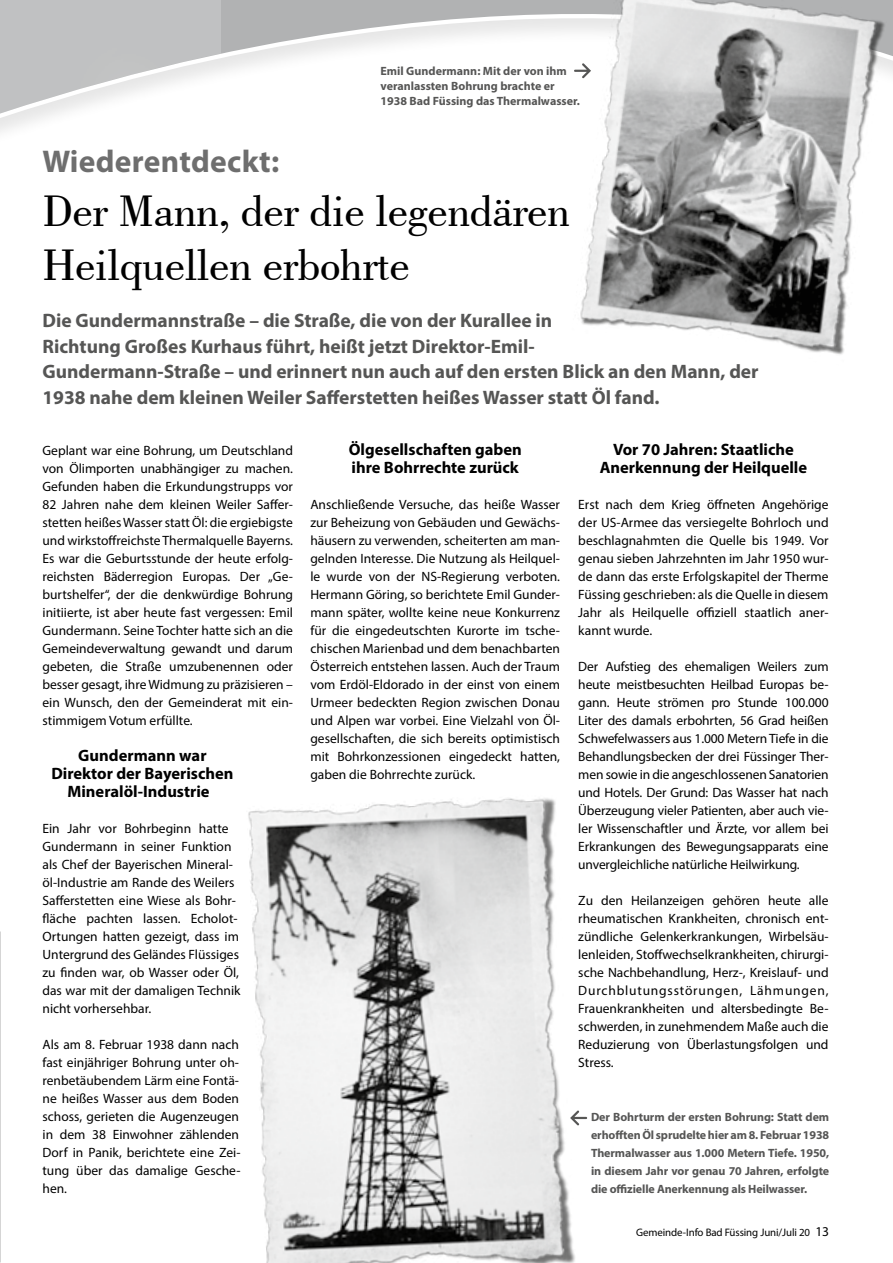
<style>
.page{position:relative;width:893px;height:1263px;background:#fff}
.page>*{position:absolute;margin:0;border:0;box-sizing:border-box;transform-origin:0 0}
.t1{font:46.5px/54px "Bodoni BT";letter-spacing:-.01em;color:#000}
.t2{font:700 31.5px "Myriad Pro";letter-spacing:.01em;color:#6e6e6e}
.t3{font:700 19.5px/25.5px "Myriad Pro";color:#565655}
.t4{font:700 16.5px/18px "Myriad Pro";color:#000;text-align:center}
.t5{font:13.5px/18px "Myriad Pro";color:#000;text-align:justify}
.t6{font:700 12px/18px "Myriad Pro";color:#565655}
.t7{font:10.8px "Myriad Pro";letter-spacing:-.01em;color:#000}
.s1{font-size:13.5px}
</style>
<div class="page">
<img style="left:0;top:931px;width:1px;height:332px">
<svg style="left:0;top:0;width:893px;height:132px"></svg>
<img style="left:248px;top:798px;width:340px;height:465px">
<img style="left:570px;top:0;width:321px;height:355px">
<svg style="left:570px;top:1110px;width:17px;height:15px"></svg>
<svg style="left:574px;top:63px;width:17px;height:15px"></svg>
<p class="t6" style="left:381px;top:63px;width:201px;line-height:15px">Emil Gundermann: Mit der von ihm veranlassten Bohrung brachte er<br>1938 Bad Füssing das Thermalwasser.</p>
<h2 class="t2" style="left:43px;top:141px;width:238px">Wiederentdeckt:</h2>
<h1 class="t1" style="left:43px;top:183px;width:529px">Der Mann, der die legendären<br>Heilquellen erbohrte</h1>
<p class="t3" style="left:43px;top:307px;width:718px">Die Gundermannstraße – die Straße, die von der Kurallee in<br>Richtung Großes Kurhaus führt, heißt jetzt Direktor-Emil-<br>Gundermann-Straße – und erinnert nun auch auf den ersten Blick an den Mann, der 1938 nahe dem kleinen Weiler Safferstetten heißes Wasser statt Öl fand.</p>
<p class="t5" style="left:43px;top:441px;width:252px">Geplant war eine Bohrung, um Deutschland von Ölimporten unabhängiger zu machen.<br>Gefunden haben die Erkundungstrupps vor 82 Jahren nahe dem kleinen Weiler Saffer&shy;stetten heißes Wasser statt Öl: die ergiebigste und wirkstoffreichste Thermalquelle Bayerns.<br>Es war die Geburtsstunde der heute erfolg&shy;reichsten Bäderregion Europas. Der „Ge&shy;burtshelfer“, der die denkwürdige Bohrung initiierte, ist aber heute fast vergessen: Emil Gundermann. Seine Tochter hatte sich an die Gemeindeverwaltung gewandt und darum gebeten, die Straße umzubenennen oder besser gesagt, ihre Widmung zu präzisieren – ein Wunsch, den der Gemeinderat mit ein&shy;stimmigem Votum erfüllte.</p>
<p class="t4" style="left:51px;top:746px;width:184px">Gundermann war<br>Direktor der Bayerischen<br>Mineralöl-Industrie</p>
<p class="t5" style="left:43px;top:819px;width:200px;text-align:left">Ein Jahr vor Bohrbeginn hatte<br>Gundermann in seiner Funktion als Chef der Bayerischen Mineral&shy;öl-Industrie am Rande des Weilers<br>Safferstetten eine Wiese als Bohr&shy;fläche pachten lassen. Echolot-<br>Ortungen hatten gezeigt, dass im<br>Untergrund des Geländes Flüssiges zu finden war, ob Wasser oder Öl, das war mit der damaligen Technik nicht vorhersehbar.</p>
<p class="t5" style="left:43px;top:1035px;width:200px">Als am 8. Februar 1938 dann nach fast einjähriger Bohrung unter oh&shy;renbetäubendem Lärm eine Fontä&shy;ne heißes Wasser aus dem Boden schoss, gerieten die Augenzeugen in dem 38 Einwohner zählenden Dorf in Panik, berichtete eine Zei&shy;tung über das damalige Gesche&shy;hen.</p>
<p class="t4" style="left:349px;top:439px;width:174px;text-align:left">Ölgesellschaften gaben ihre Bohrrechte zurück</p>
<p class="t5" style="left:310px;top:495px;width:251px">Anschließende Versuche, das heiße Wasser zur Beheizung von Gebäuden und Gewächs&shy;häusern zu verwenden, scheiterten am man&shy;gelnden Interesse. Die Nutzung als Heilquel&shy;le wurde von der NS-Regierung verboten.<br>Hermann Göring, so berichtete Emil Gunder&shy;mann später, wollte keine neue Konkurrenz für die eingedeutschten Kurorte im tsche&shy;chischen Marienbad und dem benachbarten Österreich entstehen lassen. Auch der Traum vom Erdöl-Eldorado in der einst von einem Urmeer bedeckten Region zwischen Donau und Alpen war vorbei. Eine Vielzahl von Öl&shy;gesellschaften, die sich bereits optimistisch mit Bohrkonzessionen eingedeckt hatten, gaben die Bohrrechte zurück.</p>
<p class="t4" style="left:600px;top:439px;width:209px">Vor 70 Jahren: Staatliche<br>Anerkennung der Heilquelle</p>
<p class="t5" style="left:578px;top:495px;width:252px">Erst nach dem Krieg öffneten Angehörige der US-Armee das versiegelte Bohrloch und beschlagnahmten die Quelle bis 1949. Vor genau sieben Jahrzehnten im Jahr 1950 wur&shy;de dann das erste Erfolgskapitel der Therme Füssing geschrieben: als die Quelle in diesem Jahr als Heilquelle offiziell staatlich aner&shy;kannt wurde.</p>
<p class="t5" style="left:578px;top:657px;width:252px">Der Aufstieg des ehemaligen Weilers zum heute meistbesuchten Heilbad Europas be&shy;gann. Heute strömen pro Stunde 100.000<br>Liter des damals erbohrten, 56 Grad heißen Schwefelwassers aus 1.000 Metern Tiefe in die Behandlungsbecken der drei Füssinger Ther&shy;men sowie in die angeschlossenen Sanatorien und Hotels. Der Grund: Das Wasser hat nach Überzeugung vieler Patienten, aber auch vie&shy;ler Wissenschaftler und Ärzte, vor allem bei Erkrankungen des Bewegungsapparats eine unvergleichliche natürliche Heilwirkung.</p>
<p class="t5" style="left:578px;top:891px;width:252px">Zu den Heilanzeigen gehören heute alle rheumatischen Krankheiten, chronisch ent&shy;zündliche Gelenkerkrankungen, Wirbelsäu&shy;lenleiden, Stoffwechselkrankheiten, chirurgi&shy;sche Nachbehandlung, Herz-, Kreislauf- und Durchblutungsstörungen, Lähmungen, Frauenkrankheiten und altersbedingte Be&shy;schwerden, in zunehmendem Maße auch die Reduzierung von Überlastungsfolgen und Stress.</p>
<p class="t6" style="left:591px;top:1107px;width:240px;text-align:justify">Der Bohrturm der ersten Bohrung: Statt dem erhofften Öl sprudelte hier am 8. Februar 1938<br>Thermalwasser aus 1.000 Metern Tiefe. 1950, in diesem Jahr vor genau 70 Jahren, erfolgte die offizielle Anerkennung als Heilwasser.</p>
<p class="t7" style="left:636px;top:1226px;width:194px">Gemeinde-Info Bad Füssing Juni/Juli 20 <span class="s1">13</span></p>
</div>
